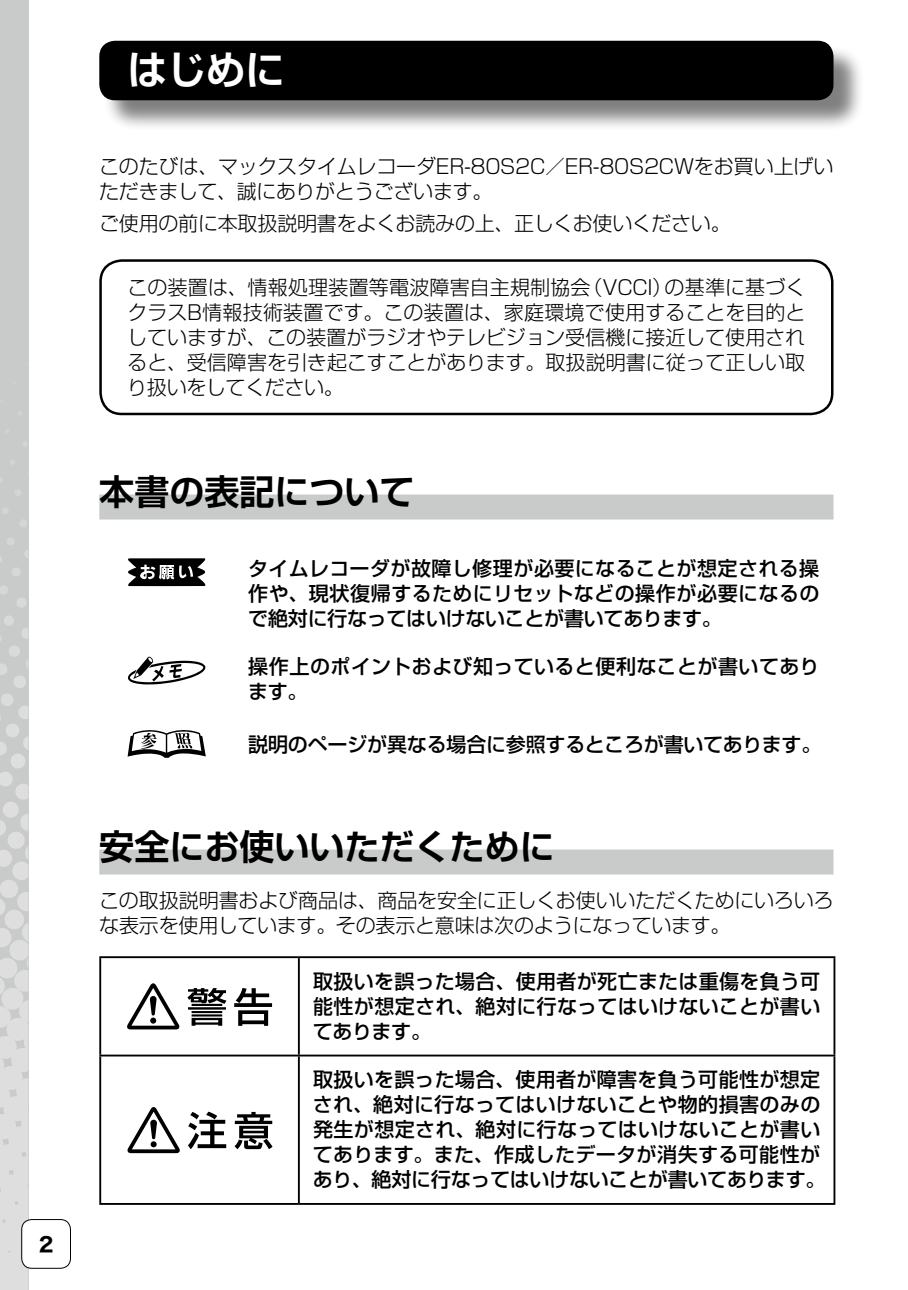
<style>
.page{position:relative;width:908px;height:1290px;background:#fff}
.page>*{position:absolute;margin:0;border:0;box-sizing:border-box;transform-origin:0 0}
.t1{font:700 40px "Shin Go Pro De";color:#fff}
.t2{font:700 35px "Shin Go Pro De";color:#000}
.本文{font:300 20px/25px "Shin Go Pro";letter-spacing:-.01em;color:#000}
.本文_bold{font:500 20px/25px "Shin Go Pro";letter-spacing:.015em;color:#000;text-align:justify}
.本文_bold-2{font:500 20px "Shin Go Pro";letter-spacing:-.015em;color:#000}
.t3{font:20px "Hira Sans Old Std W7";color:#000}
</style>
<div class="page">
<div style="left:0;top:0;width:28px;height:1290px;background:#c9caca"></div>
<svg style="left:0;top:616px;width:28px;height:674px"></svg>
<svg style="left:0;top:586px;width:8px;height:8px"></svg>
<svg style="left:17px;top:598px;width:10px;height:9px"></svg>
<svg style="left:12px;top:568px;width:8px;height:8px"></svg>
<svg style="left:7px;top:538px;width:7px;height:7px"></svg>
<svg style="left:25px;top:550px;width:3px;height:8px"></svg>
<svg style="left:20px;top:520px;width:7px;height:7px"></svg>
<div style="left:22px;top:1219px;width:48px;height:49px;background:#fff;border-radius:10px"></div>
<div style="left:21px;top:1219px;width:50px;height:50px;border:1px solid #000;border-radius:10px"></div>
<div style="left:102px;top:44px;width:762px;height:88px;background:#000;opacity:.5"></div>
<div style="left:100px;top:42px;width:732px;height:57px;background:#000;border-radius:15px"></div>
<div style="left:99px;top:41px;width:734px;height:59px;border:2px solid #000;border-radius:15px"></div>
<div style="left:99px;top:494px;width:734px;height:25px;background:#c9caca"></div>
<div style="left:99px;top:849px;width:734px;height:25px;background:#c9caca"></div>
<div style="left:99px;top:259px;width:734px;height:156px;border:2px solid #000;border-radius:21px"></div>
<svg style="left:128px;top:558px;width:77px;height:28px"></svg>
<svg style="left:128px;top:657px;width:77px;height:27px"></svg>
<svg style="left:127px;top:730px;width:79px;height:28px"></svg>
<hr style="left:99px;top:956px;width:200px;height:2px;background:#000">
<hr style="left:99px;top:958px;width:2px;height:96px;background:#000">
<hr style="left:299px;top:956px;width:536px;height:2px;background:#000">
<hr style="left:298px;top:958px;width:2px;height:96px;background:#000">
<hr style="left:833px;top:958px;width:2px;height:96px;background:#000">
<hr style="left:99px;top:1054px;width:200px;height:2px;background:#000">
<hr style="left:99px;top:1056px;width:2px;height:147px;background:#000">
<hr style="left:299px;top:1054px;width:536px;height:2px;background:#000">
<hr style="left:298px;top:1056px;width:2px;height:147px;background:#000">
<hr style="left:833px;top:1056px;width:2px;height:147px;background:#000">
<hr style="left:99px;top:1203px;width:200px;height:2px;background:#000">
<hr style="left:299px;top:1203px;width:536px;height:2px;background:#000">
<svg style="left:127px;top:983px;width:53px;height:46px"></svg>
<svg style="left:187px;top:988px;width:39px;height:38px"></svg>
<svg style="left:234px;top:988px;width:38px;height:38px"></svg>
<svg style="left:127px;top:1107px;width:53px;height:46px"></svg>
<svg style="left:188px;top:1111px;width:38px;height:38px"></svg>
<svg style="left:234px;top:1112px;width:38px;height:37px"></svg>
<p class="t3" style="left:39px;top:1228px;width:16px">2</p>
<h1 class="t1" style="left:127px;top:37px;width:159px">はじめに</h1>
<p class="本文" style="left:99px;top:151px;width:735px">このたびは、マックスタイムレコーダER-80S2C／ER-80S2CWをお買い上げいただきまして、誠にありがとうございます。</p>
<p class="本文" style="left:99px;top:208px;width:633px">ご使用の前に本取扱説明書をよくお読みの上、正しくお使いください。</p>
<p class="本文" style="left:127px;top:272px;width:679px;text-align:justify">この装置は、情報処理装置等電波障害自主規制協会（VCCI）の基準に基づくクラスB情報技術装置です。この装置は、家庭環境で使用することを目的としていますが、この装置がラジオやテレビジョン受信機に接近して使用されると、受信障害を引き起こすことがあります。取扱説明書に従って正しい取り扱いをしてください。</p>
<h2 class="t2" style="left:99px;top:462px;width:317px">本書の表記について</h2>
<p class="本文_bold" style="left:248px;top:553px;width:572px">タイムレコーダが故障し修理が必要になることが想定される操作や、現状復帰するためにリセットなどの操作が必要になるので絶対に行なってはいけないことが書いてあります。</p>
<p class="本文_bold" style="left:248px;top:652px;width:573px">操作上のポイントおよび知っていると便利なことが書いてあります。</p>
<p class="本文_bold-2" style="left:248px;top:727px;width:574px">説明のページが異なる場合に参照するところが書いてあります。</p>
<h2 class="t2" style="left:99px;top:817px;width:457px">安全にお使いいただくために</h2>
<p class="本文" style="left:99px;top:885px;width:735px">この取扱説明書および商品は、商品を安全に正しくお使いいただくためにいろいろな表示を使用しています。その表示と意味は次のようになっています。</p>
<p class="本文_bold" style="left:313px;top:966px;width:508px">取扱いを誤った場合、使用者が死亡または重傷を負う可能性が想定され、絶対に行なってはいけないことが書いてあります。</p>
<p class="本文_bold" style="left:313px;top:1065px;width:514px;text-align:left">取扱いを誤った場合、使用者が障害を負う可能性が想定され、絶対に行なってはいけないことや物的損害のみの発生が想定され、絶対に行なってはいけないことが書いてあります。また、作成したデータが消失する可能性があり、絶対に行なってはいけないことが書いてあります。</p>
</div>
